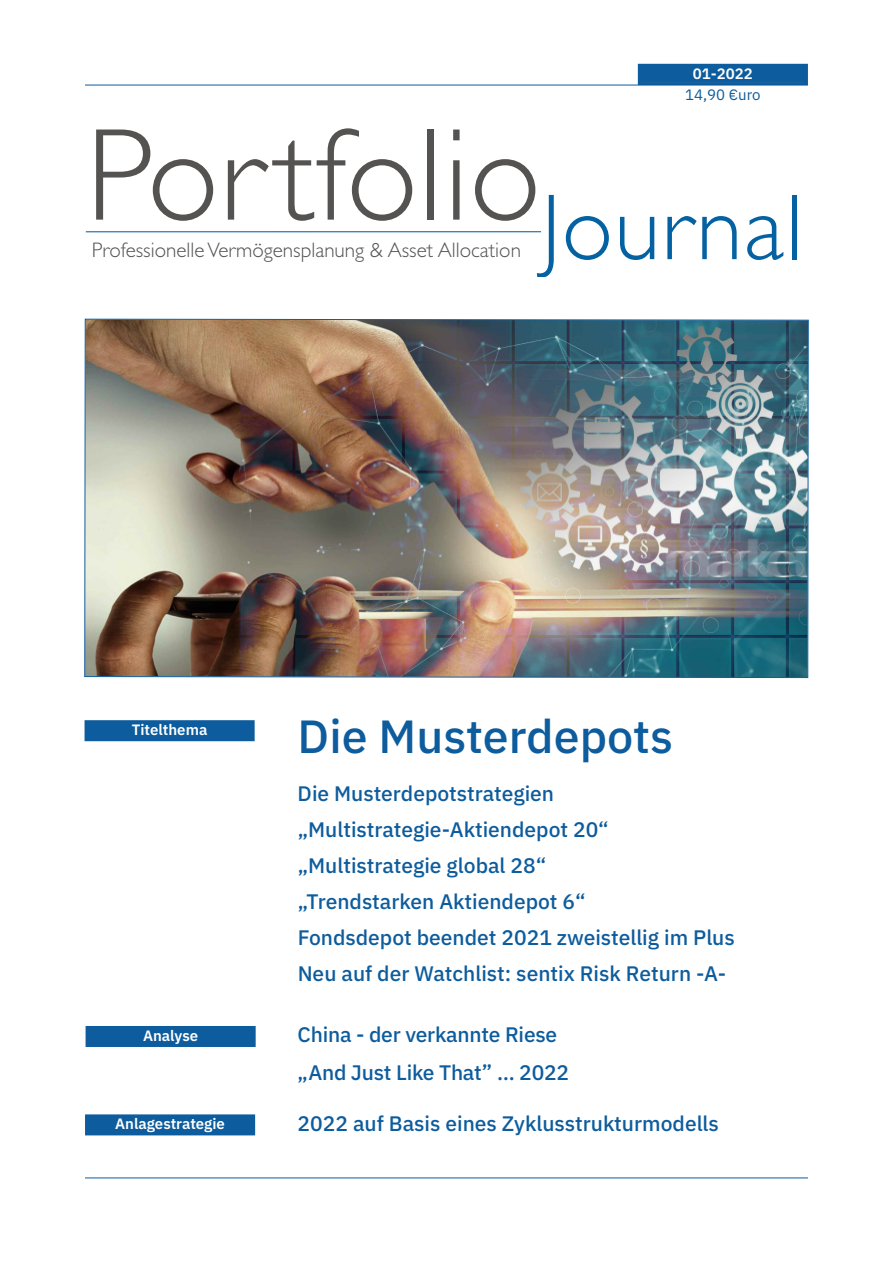
<style>
.page{position:relative;width:893px;height:1263px;background:#fff}
.page>*{position:absolute;margin:0;border:0;box-sizing:border-box;transform-origin:0 0}
.t1{font:300 132.15px "Gill Sans";letter-spacing:.005em;color:#555351}
.t2{font:300 94.2px "Gill Sans";letter-spacing:.015em;color:#0462a3}
.t3{font:500 46.5px "IBM Plex Sans";color:#0d5c9d}
.t4{font:300 21.15px "Gill Sans";color:#555351}
.t5{font:500 21px/36px "IBM Plex Sans";color:#0d5c9d}
.t6{font:600 15px "IBM Plex Sans";color:#fff}
.t7{font:15px "IBM Plex Sans";color:#0d5c9d}
</style>
<div class="page">
<img style="left:84px;top:319px;width:725px;height:359px">
<hr style="left:85px;top:85px;width:723px;height:1px;background:#0d5c9d">
<hr style="left:86px;top:231px;width:455px;height:1px;background:#0462a3">
<div style="left:88px;top:723px;width:164px;height:15px;background:#0d5c9d"></div>
<div style="left:85px;top:720px;width:170px;height:21px;border:3px solid #0d5c9d"></div>
<hr style="left:85px;top:1178px;width:723px;height:1px;background:#0d5c9d">
<div style="left:641px;top:67px;width:164px;height:15px;background:#0d5c9d"></div>
<div style="left:638px;top:64px;width:170px;height:21px;border:3px solid #0d5c9d"></div>
<div style="left:88px;top:1117px;width:164px;height:15px;background:#0d5c9d"></div>
<div style="left:85px;top:1114px;width:170px;height:21px;border:3px solid #0d5c9d"></div>
<div style="left:89px;top:1029px;width:164px;height:15px;background:#0d5c9d"></div>
<div style="left:86px;top:1026px;width:170px;height:21px;border:3px solid #0d5c9d"></div>
<p class="t6" style="left:693px;top:61px;width:62px">01-2022</p>
<p class="t7" style="left:685px;top:83px;width:77px">14,90 €uro</p>
<h1 class="t1" style="left:86px;top:97px;width:457px">Portfolio</h1>
<p class="t4" style="left:92px;top:237px;width:431px">Professionelle Vermögensplanung &amp; Asset Allocation</p>
<h2 class="t2" style="left:541px;top:172px;width:263px">Journal</h2>
<p class="t6" style="left:132px;top:718px;width:77px">Titelthema</p>
<h3 class="t3" style="left:298px;top:700px;width:377px">Die Musterdepots</h3>
<p class="t5" style="left:298px;top:774px;width:439px">Die Musterdepotstrategien „Multistrategie-Aktiendepot 20“ „Multistrategie global 28“<br>„Trendstarken Aktiendepot 6“<br>Fondsdepot beendet 2021 zweistellig im Plus Neu auf der Watchlist: sentix Risk Return -A-</p>
<p class="t6" style="left:143px;top:1023px;width:57px">Analyse</p>
<p class="t5" style="left:298px;top:1015px;width:261px">China - der verkannte Riese</p>
<p class="t5" style="left:298px;top:1053px;width:273px">„And Just Like That” … 2022</p>
<p class="t6" style="left:115px;top:1112px;width:111px">Anlagestrategie</p>
<p class="t5" style="left:298px;top:1103px;width:423px">2022 auf Basis eines Zyklusstrukturmodells</p>
</div>
